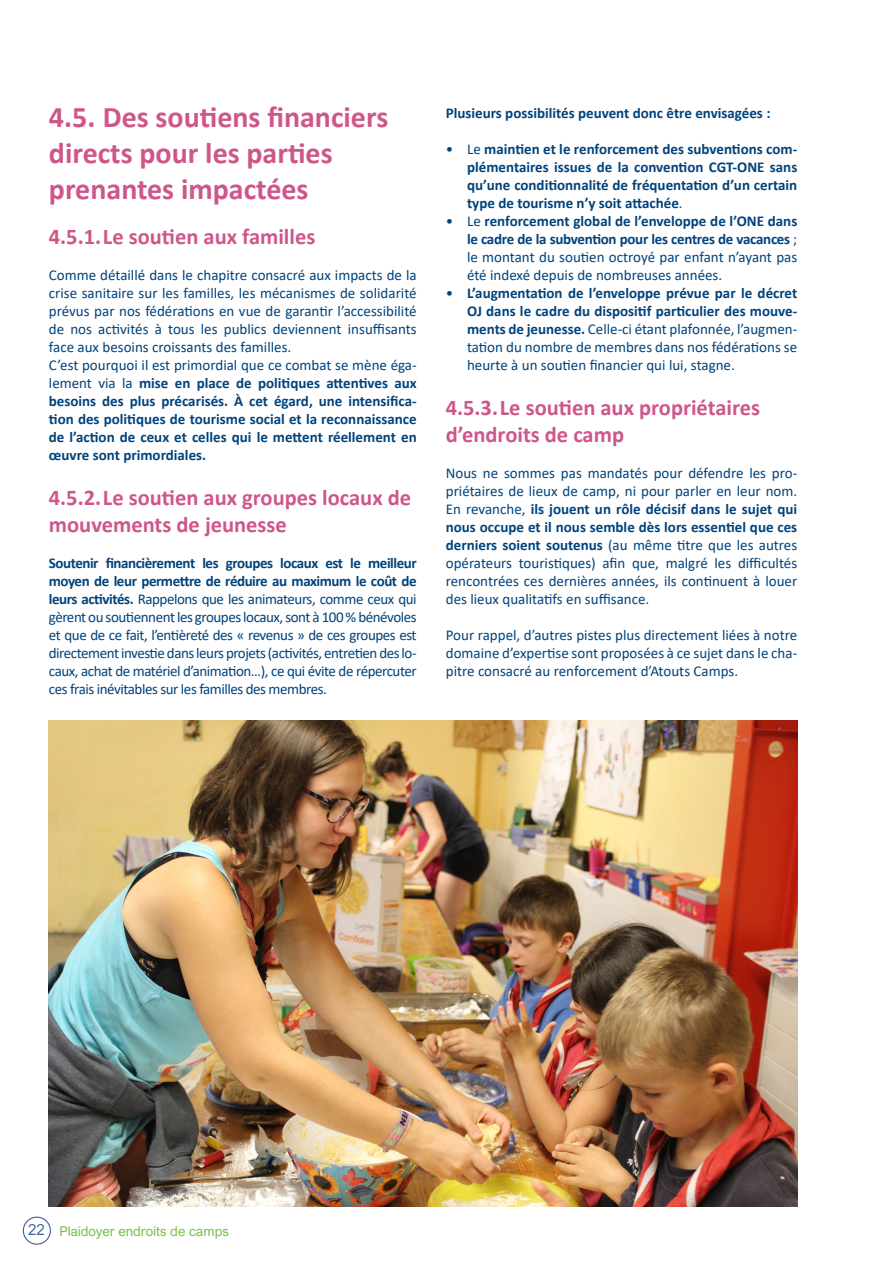
<style>
.page{position:relative;width:893px;height:1263px;background:#fff}
.page>*{position:absolute;margin:0;border:0;box-sizing:border-box;transform-origin:0 0}
.t1{font:700 30px/36px "Calibri";color:#ce568a}
.t2{font:700 22.5px/27px "Calibri";color:#ce568a}
.t3{font:15px/18px "Calibri";color:#01437c;text-align:justify}
.t4{font:700 15px/18px "Calibri";color:#01437c;text-align:justify}
.t5{font:15px "Arial Nova";color:#3e689b}
.t6{font:13.5px "Arial Nova";color:#79c142}
.s1{font-weight:400}
.s2{font-weight:700}
</style>
<div class="page">
<div style="left:23px;top:1216px;width:28px;height:29px;border:1px solid #5452a2;border-radius:50%"></div>
<img style="left:49px;top:721px;width:748px;height:486px">
<p class="t1" style="left:49px;top:98px;width:341px">4.5. Des soutiens financiers directs pour les parties</p>
<p class="t1" style="left:49px;top:170px;width:261px">prenantes impactées</p>
<p class="t2" style="left:49px;top:222px;width:268px">4.5.1.Le soutien aux familles</p>
<p class="t3" style="left:49px;top:265px;width:369px">Comme détaillé dans le chapitre consacré aux impacts de la crise sanitaire sur les familles, les mécanismes de solidarité prévus par nos fédérations en vue de garantir l’accessibilité de nos activités à tous les publics deviennent insuffisants face aux besoins croissants des familles.</p>
<p class="t4" style="left:49px;top:355px;width:369px"><span class="s1">C’est pourquoi il est primordial que ce combat se mène éga&shy;lement via la</span> mise en place de politiques attentives aux besoins des plus précarisés. À cet égard, une intensifica&shy;tion des politiques de tourisme social et la reconnaissance de l’action de ceux et celles qui le mettent réellement en œuvre sont primordiales.</p>
<p class="t2" style="left:49px;top:483px;width:364px">4.5.2.Le soutien aux groupes locaux de mouvements de jeunesse</p>
<p class="t3" style="left:49px;top:553px;width:369px"><span class="s2">Soutenir financièrement les groupes locaux est le meilleur moyen de leur permettre de réduire au maximum le coût de leurs activités.</span> Rappelons que les animateurs, comme ceux qui gèrent ou soutiennent les groupes locaux, sont à 100 % bénévoles et que de ce fait, l’entièreté des « revenus » de ces groupes est directement investie dans leurs projets (activités, entretien des lo&shy;caux, achat de matériel d’animation…), ce qui évite de répercuter ces frais inévitables sur les familles des membres.</p>
<p class="t4" style="left:446px;top:103px;width:326px">Plusieurs possibilités peuvent donc être envisagées :</p>
<p class="t4" style="left:467px;top:139px;width:332px;text-indent:-21px"><span class="s1">• Le</span> maintien et le renforcement des subventions com&shy;plémentaires issues de la convention CGT-ONE sans qu’une conditionnalité de fréquentation d’un certain type de tourisme n’y soit attachée<span class="s1">.</span></p>
<p class="t4" style="left:467px;top:211px;width:332px;text-indent:-21px"><span class="s1">• Le</span> renforcement global de l’enveloppe de l’ONE dans le cadre de la subvention pour les centres de vacances <span class="s1">; le montant du soutien octroyé par enfant n’ayant pas été indexé depuis de nombreuses années.</span></p>
<p class="t3" style="left:467px;top:283px;width:332px;text-indent:-21px">• <span class="s2">L’augmentation de l’enveloppe prévue par le décret OJ dans le cadre du dispositif particulier des mouve&shy;ments de jeunesse.</span> Celle-ci étant plafonnée, l’augmen&shy;tation du nombre de membres dans nos fédérations se heurte à un soutien financier qui lui, stagne.</p>
<p class="t2" style="left:446px;top:393px;width:316px">4.5.3.Le soutien aux propriétaires d’endroits de camp</p>
<p class="t3" style="left:446px;top:463px;width:353px">Nous ne sommes pas mandatés pour défendre les pro&shy;priétaires de lieux de camp, ni pour parler en leur nom.<br>En revanche, <span class="s2">ils jouent un rôle décisif dans le sujet qui nous occupe et il nous semble dès lors essentiel que ces derniers soient soutenus</span> (au même titre que les autres opérateurs touristiques) afin que, malgré les difficultés rencontrées ces dernières années, ils continuent à louer des lieux qualitatifs en suffisance.</p>
<p class="t3" style="left:446px;top:625px;width:353px">Pour rappel, d’autres pistes plus directement liées à notre domaine d’expertise sont proposées à ce sujet dans le cha&shy;pitre consacré au renforcement d’Atouts Camps.</p>
<p class="t5" style="left:28px;top:1221px;width:18px">22</p>
<p class="t6" style="left:60px;top:1223px;width:171px">Plaidoyer endroits de camps</p>
</div>
